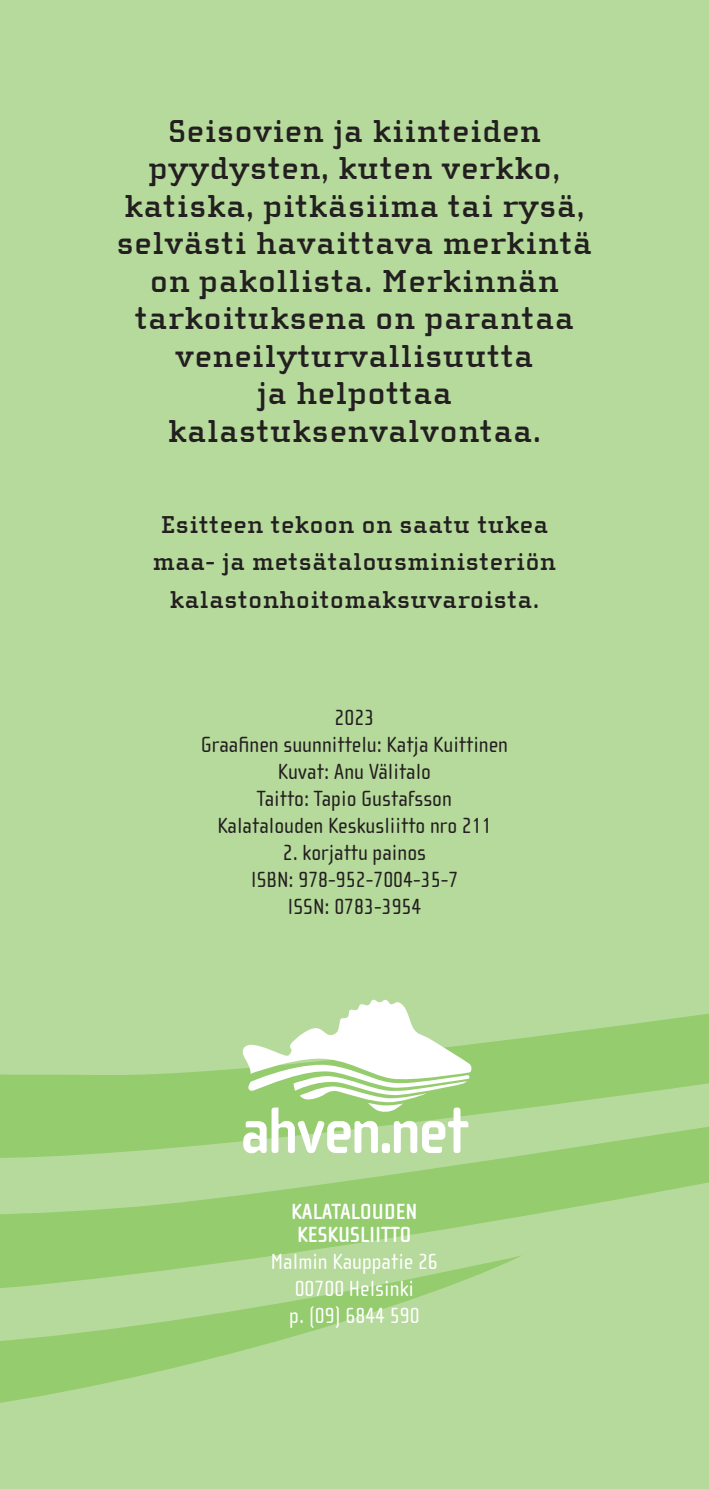
<style>
.page{position:relative;width:709px;height:1489px;background:#fff}
.page>*{position:absolute;margin:0;border:0;box-sizing:border-box;transform-origin:0 0}
.ingressi{font:700 32.5px/37.5px "Cholla Slab OT";letter-spacing:.025em;color:#231f20;text-align:center}
.ingressi-2{font:700 25px/37.5px "Cholla Slab OT";letter-spacing:.025em;color:#231f20;text-align:center}
.LEIPIS{font:22.5px "Cholla Sans OT";color:#231f20}
.t1{font:22.5px "Cholla Sans OT";color:#fff}
.t2{font:700 22.5px "Cholla Sans OT";color:#fff}
</style>
<div class="page">
<div style="left:0;top:0;width:709px;height:1488px;background:#b6da9b"></div>
<svg style="left:0;top:1322px;width:341px;height:81px"></svg>
<svg style="left:0;top:1013px;width:709px;height:309px"></svg>
<svg style="left:240px;top:999px;width:232px;height:154px"></svg>
<p class="ingressi" style="left:117px;top:113px;width:477px">Seisovien ja kiinteiden pyydysten, kuten verkko, katiska, pitkäsiima tai rysä, selvästi havaittava merkintä on pakollista. Merkinnän tarkoituksena on parantaa veneilyturvallisuutta<br>ja helpottaa kalastuksenvalvontaa.</p>
<p class="ingressi-2" style="left:161px;top:506px;width:389px">Esitteen tekoon on saatu tukea</p>
<p class="ingressi-2" style="left:153px;top:543px;width:405px">maa- ja metsätalousministeriön kalastonhoitomaksuvaroista.</p>
<p class="LEIPIS" style="left:334px;top:705px;width:41px">2023</p>
<p class="LEIPIS" style="left:201px;top:732px;width:309px">Graafinen suunnittelu: Katja Kuittinen</p>
<p class="LEIPIS" style="left:278px;top:759px;width:155px">Kuvat: Anu Välitalo</p>
<p class="LEIPIS" style="left:257px;top:786px;width:197px">Taitto: Tapio Gustafsson</p>
<p class="LEIPIS" style="left:217px;top:813px;width:276px">Kalatalouden Keskusliitto nro 211</p>
<p class="LEIPIS" style="left:283px;top:840px;width:145px">2. korjattu painos</p>
<p class="LEIPIS" style="left:251px;top:867px;width:209px">ISBN: 978-952-7004-35-7</p>
<p class="LEIPIS" style="left:287px;top:894px;width:135px">ISSN: 0783-3954</p>
<p class="t2" style="left:291px;top:1199px;width:128px">KALATALOUDEN</p>
<p class="t2" style="left:297px;top:1222px;width:116px">KESKUSLIITTO</p>
<p class="t1" style="left:271px;top:1249px;width:168px">Malmin Kauppatie 26</p>
<p class="t1" style="left:295px;top:1276px;width:121px">00700 Helsinki</p>
<p class="t1" style="left:289px;top:1303px;width:132px">p. (09) 6844 590</p>
</div>
